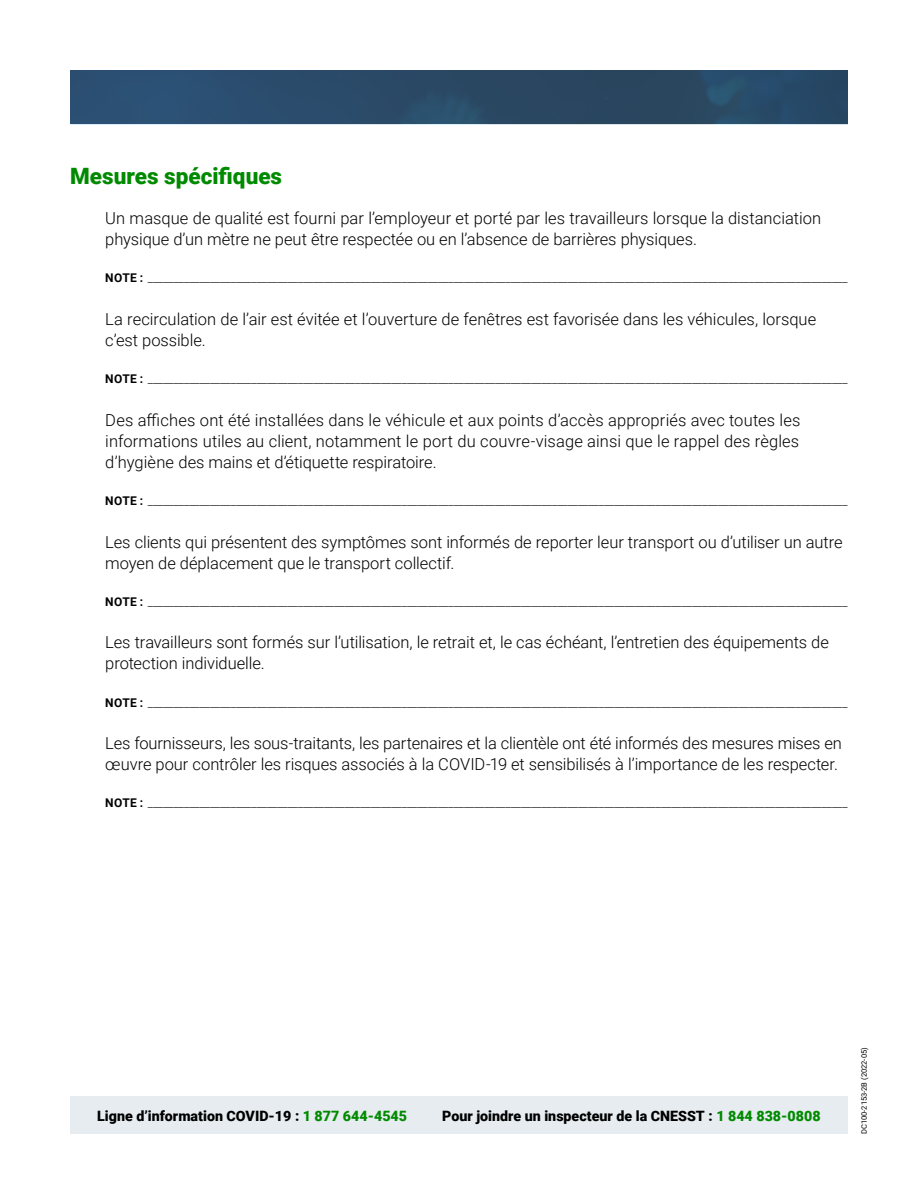
<style>
.page{position:relative;width:918px;height:1188px;background:#fff}
.page>*{position:absolute;margin:0;border:0;box-sizing:border-box;transform-origin:0 0}
.Sous-titre_1__H2{font:900 22.5px "Roboto";color:#008a00}
.Texte_courant_à_coch{font:300 16.5px/21px "Roboto";letter-spacing:-.005em;color:#000}
.Contact__P{font:900 14.25px "Roboto";color:#000}
.Notes__P{font:300 12px "Roboto";color:#000}
.t1{font:7.5px "Roboto";color:#000}
.s1{font-weight:700}
.s2{color:#008a00}
</style>
<div class="page">
<img style="left:70px;top:70px;width:778px;height:54px">
<div style="left:70px;top:1096px;width:778px;height:38px;background:#e6ecef"></div>
<h2 class="Sous-titre_1__H2" style="left:70px;top:161px;width:213px">Mesures spécifiques</h2>
<p class="Texte_courant_à_coch" style="left:105px;top:207px;width:718px">Un masque de qualité est fourni par l’employeur et porté par les travailleurs lorsque la distanciation physique d’un mètre ne peut être respectée ou en l’absence de barrières physiques.</p>
<p class="Notes__P" style="left:105px;top:270px;width:744px"><span class="s1">NOTE :</span> _______________________________________________________________________________________________________________________________________</p>
<p class="Texte_courant_à_coch" style="left:105px;top:308px;width:712px">La recirculation de l’air est évitée et l’ouverture de fenêtres est favorisée dans les véhicules, lorsque c’est possible.</p>
<p class="Notes__P" style="left:105px;top:371px;width:744px"><span class="s1">NOTE :</span> _______________________________________________________________________________________________________________________________________</p>
<p class="Texte_courant_à_coch" style="left:105px;top:409px;width:697px;text-align:justify">Des affiches ont été installées dans le véhicule et aux points d’accès appropriés avec toutes les informations utiles au client, notamment le port du couvre-visage ainsi que le rappel des règles d’hygiène des mains et d’étiquette respiratoire.</p>
<p class="Notes__P" style="left:105px;top:492px;width:744px"><span class="s1">NOTE :</span> _______________________________________________________________________________________________________________________________________</p>
<p class="Texte_courant_à_coch" style="left:105px;top:531px;width:739px">Les clients qui présentent des symptômes sont informés de reporter leur transport ou d’utiliser un autre moyen de déplacement que le transport collectif.</p>
<p class="Notes__P" style="left:105px;top:593px;width:744px"><span class="s1">NOTE :</span> _______________________________________________________________________________________________________________________________________</p>
<p class="Texte_courant_à_coch" style="left:105px;top:631px;width:725px">Les travailleurs sont formés sur l’utilisation, le retrait et, le cas échéant, l’entretien des équipements de protection individuelle.</p>
<p class="Notes__P" style="left:105px;top:694px;width:744px"><span class="s1">NOTE :</span> _______________________________________________________________________________________________________________________________________</p>
<p class="Texte_courant_à_coch" style="left:105px;top:732px;width:738px">Les fournisseurs, les sous-traitants, les partenaires et la clientèle ont été informés des mesures mises en œuvre pour contrôler les risques associés à la COVID-19 et sensibilisés à l’importance de les respecter.</p>
<p class="Notes__P" style="left:105px;top:795px;width:744px"><span class="s1">NOTE :</span> _______________________________________________________________________________________________________________________________________</p>
<p class="Contact__P" style="left:97px;top:1105px;width:311px">Ligne d’information COVID-19 : <span class="s2">1 877 644-4545</span></p>
<p class="Contact__P" style="left:442px;top:1105px;width:380px">Pour joindre un inspecteur de la CNESST : <span class="s2">1 844 838-0808</span></p>
<p class="t1" style="left:859px;top:1134px;width:88px;rotate:-90deg">DC100-2153-2B (2022-05)</p>
</div>
